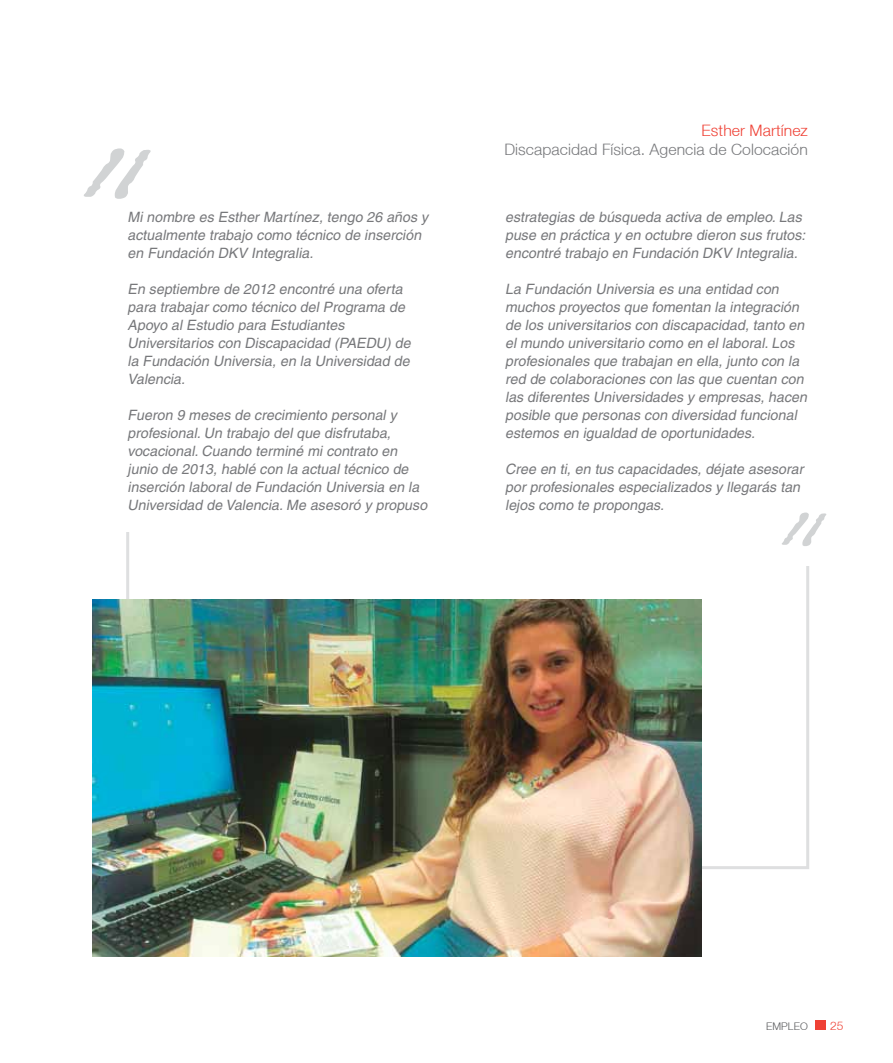
<style>
.page{position:relative;width:893px;height:1063px;background:#fff}
.page>*{position:absolute;margin:0;border:0;box-sizing:border-box;transform-origin:0 0}
.t1{font:225px "Jane Austen";color:#d1d3d4}
.t2{font:150px "Jane Austen";color:#d1d3d4}
.t3{font:300 15.75px/19.5px "Helvetica Neue";letter-spacing:.005em;color:#77787b;text-align:right}
.t4{font:italic 14.25px/18px "Helvetica";color:#77787b}
.t5{font:300 12px "Helvetica Neue";color:#ef4135}
.t6{font:300 10.5px "Helvetica Neue";letter-spacing:.01em;color:#58595b}
.s1{color:#ef4135}
</style>
<div class="page">
<svg style="left:125px;top:532px;width:684px;height:337px"></svg>
<div style="left:816px;top:1020px;width:10px;height:10px;background:#ef4135"></div>
<div style="left:484px;top:211px;width:331px;height:355px;background:#fff"></div>
<img style="left:92px;top:600px;width:610px;height:357px">
<h1 class="t1" style="left:51px;top:105px;width:105px">“</h1>
<p class="t4" style="left:128px;top:208px;width:305px">Mi nombre es Esther Martínez, tengo 26 años y actualmente trabajo como técnico de inserción en Fundación DKV Integralia.</p>
<p class="t4" style="left:128px;top:280px;width:288px">En septiembre de 2012 encontré una oferta para trabajar como técnico del Programa de Apoyo al Estudio para Estudiantes Universitarios con Discapacidad (PAEDU) de la Fundación Universia, en la Universidad de Valencia.</p>
<p class="t4" style="left:128px;top:406px;width:304px">Fueron 9 meses de crecimiento personal y profesional.Un trabajo del que disfrutaba, vocacional.Cuando terminé mi contrato en<br>j unio de 2013, hablé con la actual técnico de inserción laboral de Fundación Universia en la Universidad de Valencia.Me asesoró y propuso</p>
<p class="t3" style="left:504px;top:120px;width:305px"><span class="s1">Esther Martínez<br></span>Discapacidad Física. Agencia de Colocación</p>
<p class="t4" style="left:505px;top:208px;width:305px">estrategias de búsqueda activa de empleo.Las puse en práctica y en octubre dieron sus frutos: encontré trabajo en Fundación DKV Integralia.</p>
<p class="t4" style="left:505px;top:280px;width:306px">La Fundación Universia es una entidad con muchos proyectos que fomentan la integración de los universitarios con discapacidad, tanto en el mundo universitario como en el laboral.Los profesionales que trabajan en ella, junto con la red de colaboraciones con las que cuentan con las diferentes Universidades y empresas, hacen posible que personas con diversidad funcional estemos en igualdad de oportunidades.</p>
<p class="t4" style="left:505px;top:460px;width:303px">Cree en ti, en tus capacidades, déjate asesorar por profesionales especializados y llegarás tan lejos como te propongas.</p>
<h2 class="t2" style="left:752px;top:484px;width:74px">”</h2>
<p class="t6" style="left:766px;top:1020px;width:43px">EMPLEO</p>
<p class="t5" style="left:830px;top:1018px;width:15px">25</p>
</div>
